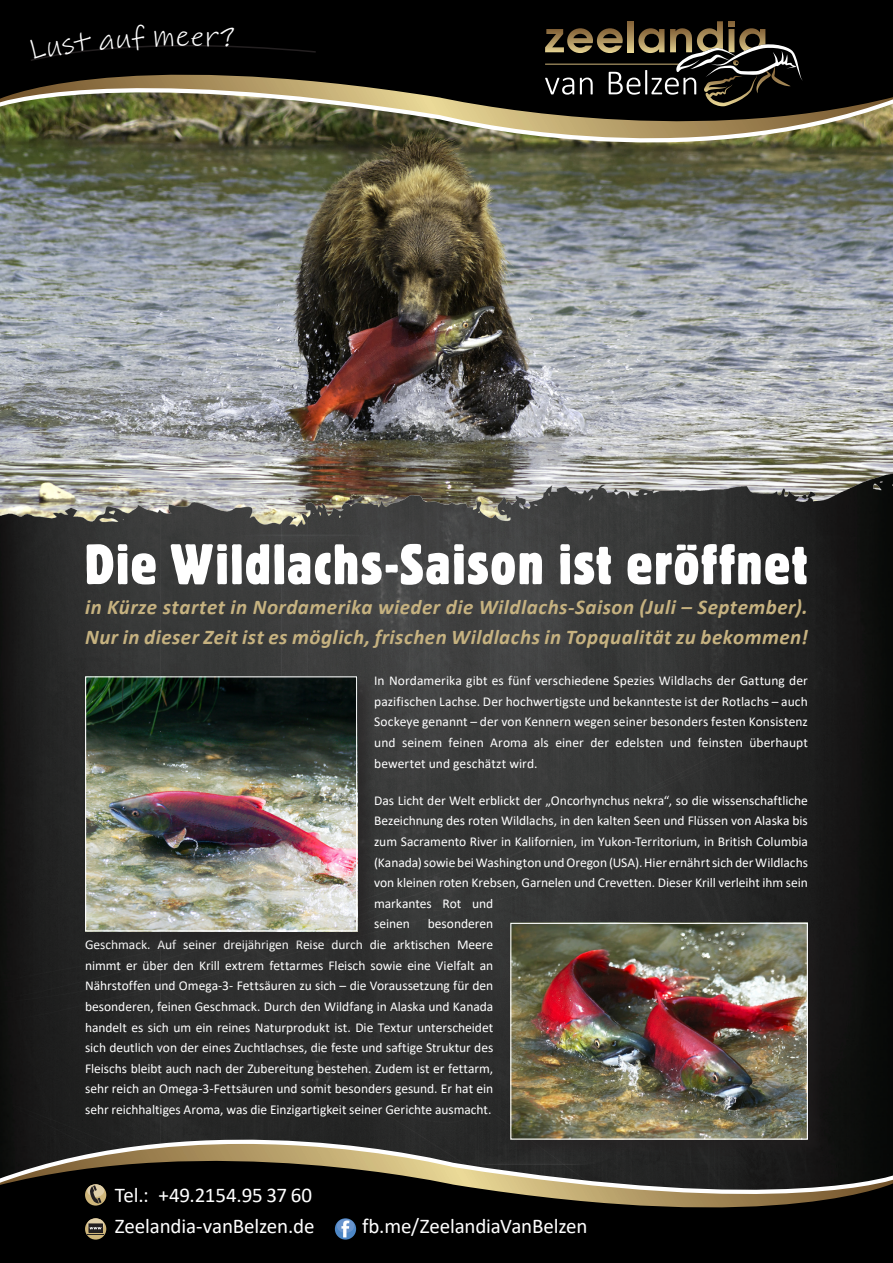
<style>
.page{position:relative;width:893px;height:1263px;background:#fff}
.page>*{position:absolute;margin:0;border:0;box-sizing:border-box;transform-origin:0 0}
.t1{font:57px "Blossum Con DB Normal";letter-spacing:.025em;color:#fff}
.t2{font:30px "Lindsey Pro";color:#fff}
.t3{font:italic 700 21px/29.7px "Calibri";letter-spacing:.025em;color:#c6b280}
.t4{font:21px/31px "Calibri";letter-spacing:-.01em;color:#fff}
.t5{font:13.5px/20.7px "Calibri";letter-spacing:-.005em;color:#fff;text-align:justify}
</style>
<div class="page">
<img style="left:0;top:531px;width:893px;height:609px">
<div style="left:0;top:0;width:893px;height:38px;background:#000"></div>
<svg style="left:0;top:1140px;width:893px;height:123px;background:#24211b"></svg>
<img style="left:0;top:177px;width:893px;height:354px">
<svg style="left:0;top:142px;width:893px;height:35px;background:#57583a"></svg>
<svg style="left:0;top:38px;width:893px;height:104px;background:#4f4b34"></svg>
<svg style="left:545px;top:21px;width:258px;height:85px"></svg>
<svg style="left:335px;top:1218px;width:21px;height:21px"></svg>
<div style="left:337px;top:1219px;width:17px;height:14px;background:#6994cd;border-radius:50%"></div>
<svg style="left:341px;top:1220px;width:9px;height:17px"></svg>
<div style="left:85px;top:1218px;width:21px;height:21px;background:#cfb67a;border-radius:50%"></div>
<svg style="left:87px;top:1218px;width:17px;height:17px"></svg>
<svg style="left:85px;top:1184px;width:21px;height:21px"></svg>
<svg style="left:87px;top:1184px;width:17px;height:19px"></svg>
<div style="left:85px;top:676px;width:289px;height:272px;background:#231f20;opacity:.5"></div>
<img style="left:87px;top:678px;width:268px;height:251px">
<div style="left:85px;top:676px;width:272px;height:255px;border:1px solid #fff"></div>
<div style="left:510px;top:923px;width:315px;height:233px;background:#231f20"></div>
<img style="left:512px;top:925px;width:294px;height:213px">
<div style="left:510px;top:923px;width:298px;height:217px;border:1px solid #fff"></div>
<svg style="left:29px;top:38px;width:288px;height:24px;background:#020101"></svg>
<h2 class="t2" style="left:176px;top:15px;width:31px">ee</h2>
<h1 class="t1" style="left:85px;top:532px;width:724px">Die Wildlachs-Saison ist eröffnet</h1>
<h3 class="t3" style="left:85px;top:591px;width:724px">in Kürze startet in Nordamerika wieder die Wildlachs-Saison (Juli – September).<br>Nur in dieser Zeit ist es möglich, frischen Wildlachs in Topqualität zu bekommen!</h3>
<p class="t5" style="left:374px;top:670px;width:435px">In Nordamerika gibt es fünf verschiedene Spezies Wildlachs der Gattung der pazifischen Lachse. Der hochwertigste und bekannteste ist der Rotlachs – auch Sockeye genannt – der von Kennern wegen seiner besonders festen Konsistenz und seinem feinen Aroma als einer der edelsten und feinsten überhaupt bewertet und geschätzt wird.</p>
<p class="t5" style="left:374px;top:789px;width:435px;text-align:left">Das Licht der Welt erblickt der „Oncorhynchus nekra“, so die wissenschaftliche Bezeichnung des roten Wildlachs, in den kalten Seen und Flüssen von Alaska bis zum Sacramento River in Kalifornien, im Yukon-Territorium, in British Columbia (Kanada) sowie bei Washington und Oregon (USA). Hier ernährt sich der Wildlachs von kleinen roten Krebsen, Garnelen und Crevetten. Dieser Krill verleiht ihm sein markantes Rot und<br>seinen</p>
<p class="t5" style="left:85px;top:913px;width:410px;text-indent:343px">besonderen Geschmack. Auf seiner dreijährigen Reise durch die arktischen Meere nimmt er über den Krill extrem fettarmes Fleisch sowie eine Vielfalt an Nährstoffen und Omega-3- Fettsäuren zu sich – die Voraussetzung für den besonderen, feinen Geschmack. Durch den Wildfang in Alaska und Kanada handelt es sich um ein reines Naturprodukt ist. Die Textur unterscheidet sich deutlich von der eines Zuchtlachses, die feste und saftige Struktur des Fleischs bleibt auch nach der Zubereitung bestehen. Zudem ist er fettarm, sehr reich an Omega-3-Fettsäuren und somit besonders gesund. Er hat ein sehr reichhaltiges Aroma, was die Einzigartigkeit seiner Gerichte ausmacht.</p>
<h3 class="t4" style="left:115px;top:1179px;width:201px">Tel.: +49.2154.95 37 60<br>Zeelandia-vanBelzen.de</h3>
<h3 class="t4" style="left:362px;top:1210px;width:227px">fb.me/ZeelandiaVanBelzen</h3>
</div>
